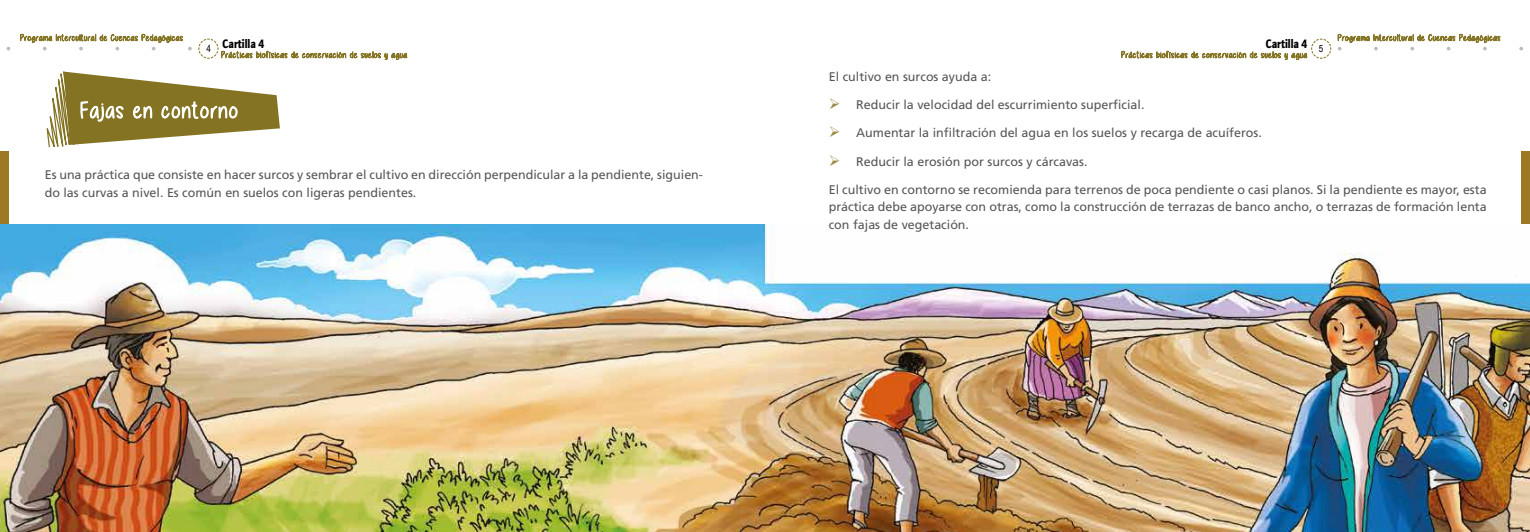
<style>
.page{position:relative;width:1530px;height:532px;background:#fff}
.page>*{position:absolute;margin:0;border:0;box-sizing:border-box;transform-origin:0 0}
.t1{font:900 12.62px "Quay Sans EF";color:#000;scale:.8 1}
.t2{font:12.5px/17.5px "Frutiger LT Std";color:#575756}
.t3{font:10px "Arial Narrow";color:#000}
</style>
<div class="page">
<svg style="left:1121px;top:38px;width:211px;height:22px"></svg>
<svg style="left:1519px;top:47px;width:4px;height:3px"></svg>
<div style="left:1521px;top:151px;width:9px;height:252px;background:#9c7922"></div>
<div style="left:0;top:151px;width:9px;height:252px;background:#9c7922"></div>
<svg style="left:1338px;top:33px;width:163px;height:18px"></svg>
<img style="left:0;top:225px;width:1530px;height:306px">
<svg style="left:20px;top:33px;width:387px;height:115px"></svg>
<p class="t1" style="left:206px;top:36px;width:74px"><sub>4</sub> Cartilla 4</p>
<p class="t3" style="left:1319px;top:41px;width:6px">5</p>
<p class="t1" style="left:1266px;top:36px;width:54px">Cartilla 4</p>
<p class="t2" style="left:45px;top:166px;width:660px">Es una práctica que consiste en hacer surcos y sembrar el cultivo en dirección perpendicular a la pendiente, siguien&shy;do las curvas a nivel. Es común en suelos con ligeras pendientes.</p>
<p class="t2" style="left:829px;top:68px;width:164px">El cultivo en surcos ayuda a:</p>
<p class="t2" style="left:856px;top:96px;width:290px">Reducir la velocidad del escurrimiento superficial.</p>
<p class="t2" style="left:856px;top:124px;width:407px">Aumentar la infiltración del agua en los suelos y recarga de acuíferos.</p>
<p class="t2" style="left:856px;top:152px;width:233px">Reducir la erosión por surcos y cárcavas.</p>
<p class="t2" style="left:829px;top:180px;width:660px;text-align:justify">El cultivo en contorno se recomienda para terrenos de poca pendiente o casi planos. Si la pendiente es mayor, esta práctica debe apoyarse con otras, como la construcción de terrazas de banco ancho, o terrazas de formación lenta con fajas de vegetación.</p>
</div>
